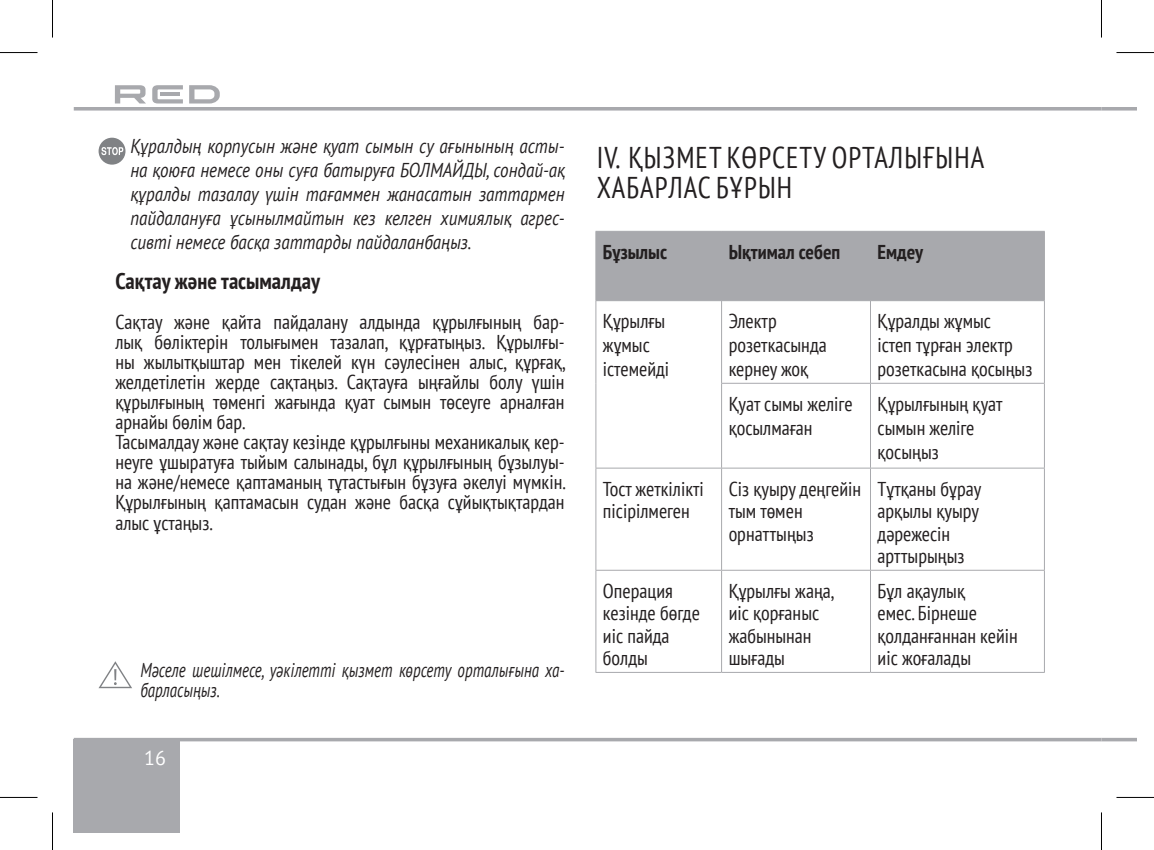
<style>
.page{position:relative;width:1154px;height:850px;background:#fff}
.page>*{position:absolute;margin:0;border:0;box-sizing:border-box;transform-origin:0 0}
.t1{font:condensed 30px/30px "PT Sans";letter-spacing:.04em;color:#231f20;scale:.95 1}
.t2{font:700 condensed 22.5px "PT Sans";color:#231f20}
.t3{font:condensed 20px/22.5px "PT Sans";color:#231f20}
.t4{font:italic 20px/24px "PT Sans";color:#231f20;text-align:justify;scale:.85 1}
.t5{font:italic 20px/20px "PT Sans";color:#231f20;scale:.75 1}
.t6{font:700 condensed 20px "PT Sans";color:#231f20}
.t7{font:20px "PT Sans";color:#fff}
</style>
<div class="page">
<div style="left:74px;top:739px;width:106px;height:93px;background:#a8a9ad"></div>
<hr style="left:74px;top:107px;width:1027px;height:3px;background:#a8a9ad">
<svg style="left:74px;top:737px;width:1027px;height:4px;fill:#a8a9ad"></svg>
<svg style="left:1101px;top:737px;width:36px;height:4px"></svg>
<svg style="left:115px;top:85px;width:31px;height:18px"></svg>
<svg style="left:189px;top:85px;width:31px;height:18px"></svg>
<svg style="left:152px;top:85px;width:31px;height:18px"></svg>
<hr style="left:161px;top:92px;width:19px;height:4px;background:#a8a9ad">
<hr style="left:1101px;top:107px;width:36px;height:3px;background:#a8a9ad">
<div style="left:596px;top:232px;width:448px;height:68px;background:#a8a9ad"></div>
<hr style="left:595px;top:231px;width:126px;height:1px;background:#a8a9ad">
<hr style="left:595px;top:231px;width:1px;height:69px;background:#a8a9ad">
<hr style="left:721px;top:231px;width:149px;height:1px;background:#a8a9ad">
<hr style="left:721px;top:231px;width:1px;height:69px;background:#a8a9ad">
<hr style="left:870px;top:231px;width:175px;height:1px;background:#a8a9ad">
<hr style="left:870px;top:231px;width:1px;height:69px;background:#a8a9ad">
<hr style="left:1044px;top:231px;width:1px;height:69px;background:#a8a9ad">
<hr style="left:595px;top:300px;width:126px;height:1px;background:#a8a9ad">
<hr style="left:595px;top:301px;width:1px;height:82px;background:#a8a9ad">
<hr style="left:721px;top:300px;width:149px;height:1px;background:#a8a9ad">
<hr style="left:721px;top:301px;width:1px;height:82px;background:#a8a9ad">
<hr style="left:870px;top:300px;width:175px;height:1px;background:#a8a9ad">
<hr style="left:870px;top:301px;width:1px;height:82px;background:#a8a9ad">
<hr style="left:1044px;top:301px;width:1px;height:82px;background:#a8a9ad">
<hr style="left:595px;top:383px;width:1px;height:84px;background:#a8a9ad">
<hr style="left:721px;top:382px;width:149px;height:1px;background:#a8a9ad">
<hr style="left:721px;top:383px;width:1px;height:84px;background:#a8a9ad">
<hr style="left:870px;top:382px;width:175px;height:1px;background:#a8a9ad">
<hr style="left:870px;top:383px;width:1px;height:84px;background:#a8a9ad">
<hr style="left:1044px;top:383px;width:1px;height:84px;background:#a8a9ad">
<hr style="left:595px;top:467px;width:126px;height:1px;background:#a8a9ad">
<hr style="left:595px;top:468px;width:1px;height:101px;background:#a8a9ad">
<hr style="left:721px;top:467px;width:149px;height:1px;background:#a8a9ad">
<hr style="left:721px;top:468px;width:1px;height:101px;background:#a8a9ad">
<hr style="left:870px;top:467px;width:175px;height:1px;background:#a8a9ad">
<hr style="left:870px;top:468px;width:1px;height:101px;background:#a8a9ad">
<hr style="left:1044px;top:468px;width:1px;height:101px;background:#a8a9ad">
<hr style="left:595px;top:569px;width:126px;height:1px;background:#a8a9ad">
<hr style="left:595px;top:570px;width:1px;height:101px;background:#a8a9ad">
<hr style="left:721px;top:569px;width:149px;height:1px;background:#a8a9ad">
<hr style="left:721px;top:570px;width:1px;height:101px;background:#a8a9ad">
<hr style="left:870px;top:569px;width:175px;height:1px;background:#a8a9ad">
<hr style="left:870px;top:570px;width:1px;height:101px;background:#a8a9ad">
<hr style="left:1044px;top:570px;width:1px;height:101px;background:#a8a9ad">
<hr style="left:595px;top:671px;width:126px;height:1px;background:#a8a9ad">
<hr style="left:721px;top:671px;width:149px;height:1px;background:#a8a9ad">
<hr style="left:870px;top:671px;width:175px;height:1px;background:#a8a9ad">
<svg style="left:99px;top:661px;width:33px;height:26px"></svg>
<svg style="left:99px;top:138px;width:26px;height:26px"></svg>
<hr style="left:0;top:52px;width:38px;height:1px;background:#000">
<hr style="left:1116px;top:52px;width:38px;height:1px;background:#000">
<hr style="left:0;top:796px;width:38px;height:1px;background:#000">
<hr style="left:1116px;top:796px;width:38px;height:1px;background:#000">
<hr style="left:52px;top:0;width:1px;height:38px;background:#000">
<hr style="left:52px;top:812px;width:1px;height:37px;background:#000">
<hr style="left:1101px;top:0;width:1px;height:38px;background:#000">
<hr style="left:1101px;top:812px;width:1px;height:37px;background:#000">
<p class="t4" style="left:130px;top:134px;width:513px">Құралдың корпусын және қуат сымын су ағынының асты&shy;на қоюға немесе оны суға батыруға БОЛМАЙДЫ, сондай-ақ құралды тазалау үшін тағаммен жанасатын заттармен пайдалануға ұсынылмайтын кез келген химиялық агрес&shy;сивті немесе басқа заттарды пайдаланбаңыз.</p>
<p class="t2" style="left:115px;top:266px;width:206px">Сақтау және тасымалдау</p>
<p class="t3" style="left:115px;top:311px;width:452px;line-height:20px">Сақтау және қайта пайдалану алдында құрылғының бар&shy;лық бөліктерін толығымен тазалап, құрғатыңыз. Құрылғы&shy;ны жылытқыштар мен тікелей күн сәулесінен алыс, құрғақ, желдетілетін жерде сақтаңыз. Сақтауға ыңғайлы болу үшін құрылғының төменгі жағында қуат сымын төсеуге арналған арнайы бөлім бар.<br>Тасымалдау және сақтау кезінде құрылғыны механикалық кер&shy;неуге ұшыратуға тыйым салынады, бұл құрылғының бұзылуы&shy;на және/немесе қаптаманың тұтастығын бұзуға әкелуі мүмкін.<br>Құрылғының қаптамасын судан және басқа сұйықтықтардан алыс ұстаңыз.</p>
<p class="t5" style="left:140px;top:659px;width:567px">Мәселе шешілмесе, уәкілетті қызмет көрсету орталығына ха&shy;барласыңыз.</p>
<p class="t7" style="left:144px;top:745px;width:23px">16</p>
<h1 class="t1" style="left:597px;top:142px;width:409px">IV. ҚЫЗМЕТ КӨРСЕТУ ОРТАЛЫҒЫНА<br>ХАБАРЛАС БҰРЫН</h1>
<p class="t6" style="left:603px;top:238px;width:66px">Бұзылыс</p>
<p class="t6" style="left:729px;top:238px;width:113px">Ықтимал себеп</p>
<p class="t6" style="left:877px;top:238px;width:47px">Емдеу</p>
<p class="t3" style="left:603px;top:308px;width:68px;line-height:24px">Құрылғы жұмыс істемейді</p>
<p class="t3" style="left:729px;top:308px;width:100px;line-height:24px">Электр розеткасында кернеу жоқ</p>
<p class="t3" style="left:877px;top:308px;width:156px;line-height:24px">Құралды жұмыс<br>істеп тұрған электр розеткасына қосыңыз</p>
<p class="t3" style="left:729px;top:391px;width:125px;line-height:24px">Қуат сымы желіге қосылмаған</p>
<p class="t3" style="left:877px;top:391px;width:127px;line-height:24px">Құрылғының қуат сымын желіге қосыңыз</p>
<p class="t3" style="left:603px;top:476px;width:102px">Тост жеткілікті пісірілмеген</p>
<p class="t3" style="left:729px;top:476px;width:134px">Сіз қуыру деңгейін тым төмен орнаттыңыз</p>
<p class="t3" style="left:877px;top:476px;width:105px">Тұтқаны бұрау арқылы қуыру дәрежесін арттырыңыз</p>
<p class="t3" style="left:603px;top:578px;width:99px">Операция кезінде бөгде иіс пайда болды</p>
<p class="t3" style="left:729px;top:578px;width:107px">Құрылғы жаңа, иіс қорғаныс жабынынан шығады</p>
<p class="t3" style="left:877px;top:578px;width:142px">Бұл ақаулық<br>емес. Бірнеше қолданғаннан кейін иіс жоғалады</p>
</div>
